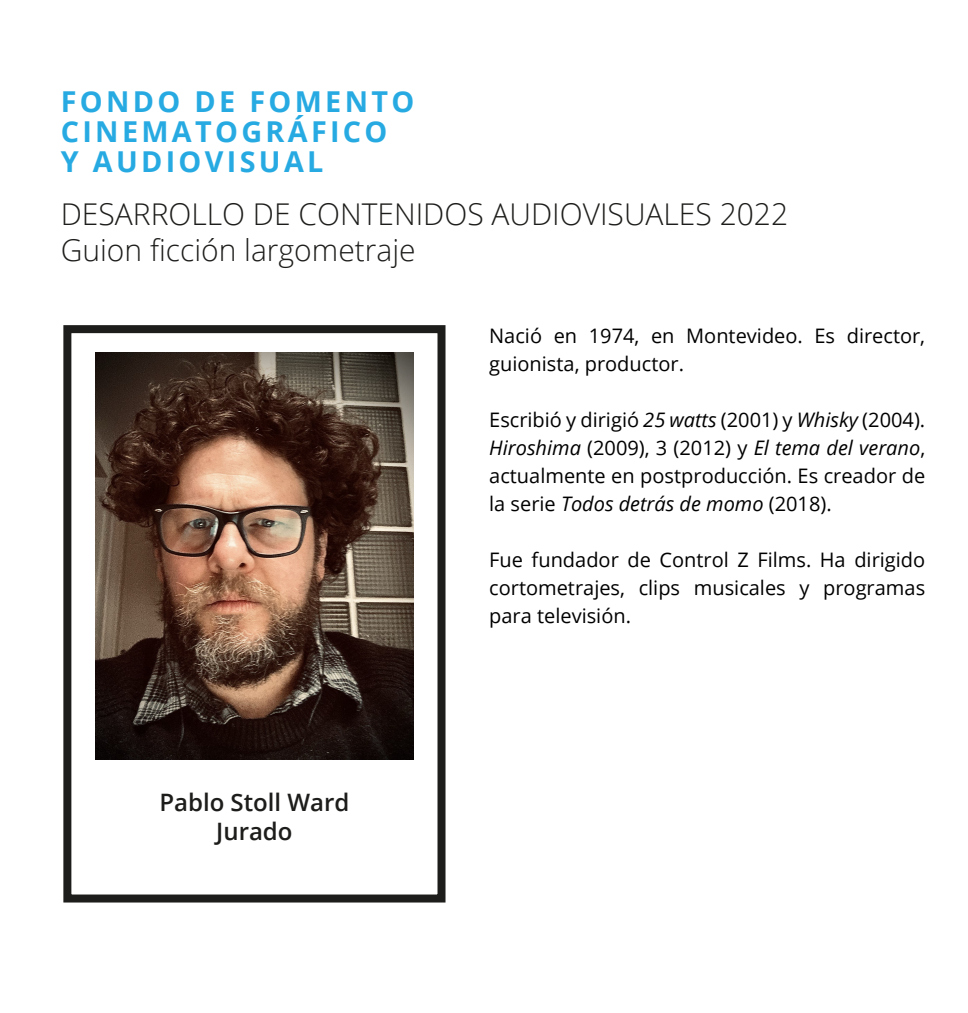
<style>
.page{position:relative;width:968px;height:1013px;background:#fff}
.page>*{position:absolute;margin:0;border:0;box-sizing:border-box;transform-origin:0 0}
.t1{font:300 30px/36px "Open Sans";color:#1d1d1b}
.t2{font:700 28.8px/30px "Open Sans";letter-spacing:.115em;color:#27aae2}
.t3{font:600 24px/28.8px "Open Sans";color:#1d1d1b;text-align:center}
.t4{font:20px/28px "Open Sans";color:#000;text-align:justify}
.s1{font-style:italic}
</style>
<div class="page">
<div style="left:63px;top:325px;width:382px;height:577px;border:8px solid #1d1e1b"></div>
<img style="left:95px;top:352px;width:318px;height:407px">
<h2 class="t2" style="left:61px;top:86px;width:355px">FONDO DE FOMENTO<br>CINEMATOGRÁFICO<br>Y AUDIOVISUAL</h2>
<h1 class="t1" style="left:61px;top:196px;width:729px">DESARROLLO DE CONTENIDOS AUDIOVISUALES 2022<br>Guion ficción largometraje</h1>
<p class="t3" style="left:159px;top:787px;width:192px">Pablo Stoll Ward<br>Jurado</p>
<p class="t4" style="left:489px;top:321px;width:437px">Nació en 1974, en Montevideo. Es director, guionista, productor.</p>
<p class="t4" style="left:489px;top:405px;width:437px">Escribió y dirigió <span class="s1">25 watts</span> (2001) y <span class="s1">Whisky</span> (2004).<br><span class="s1">Hiroshima</span> (2009), 3 (2012) y <span class="s1">El tema del verano</span>, actualmente en postproducción. Es creador de la serie <span class="s1">Todos detrás de momo</span> (2018).</p>
<p class="t4" style="left:489px;top:545px;width:437px">Fue fundador de Control Z Films. Ha dirigido cortometrajes, clips musicales y programas para televisión.</p>
</div>
